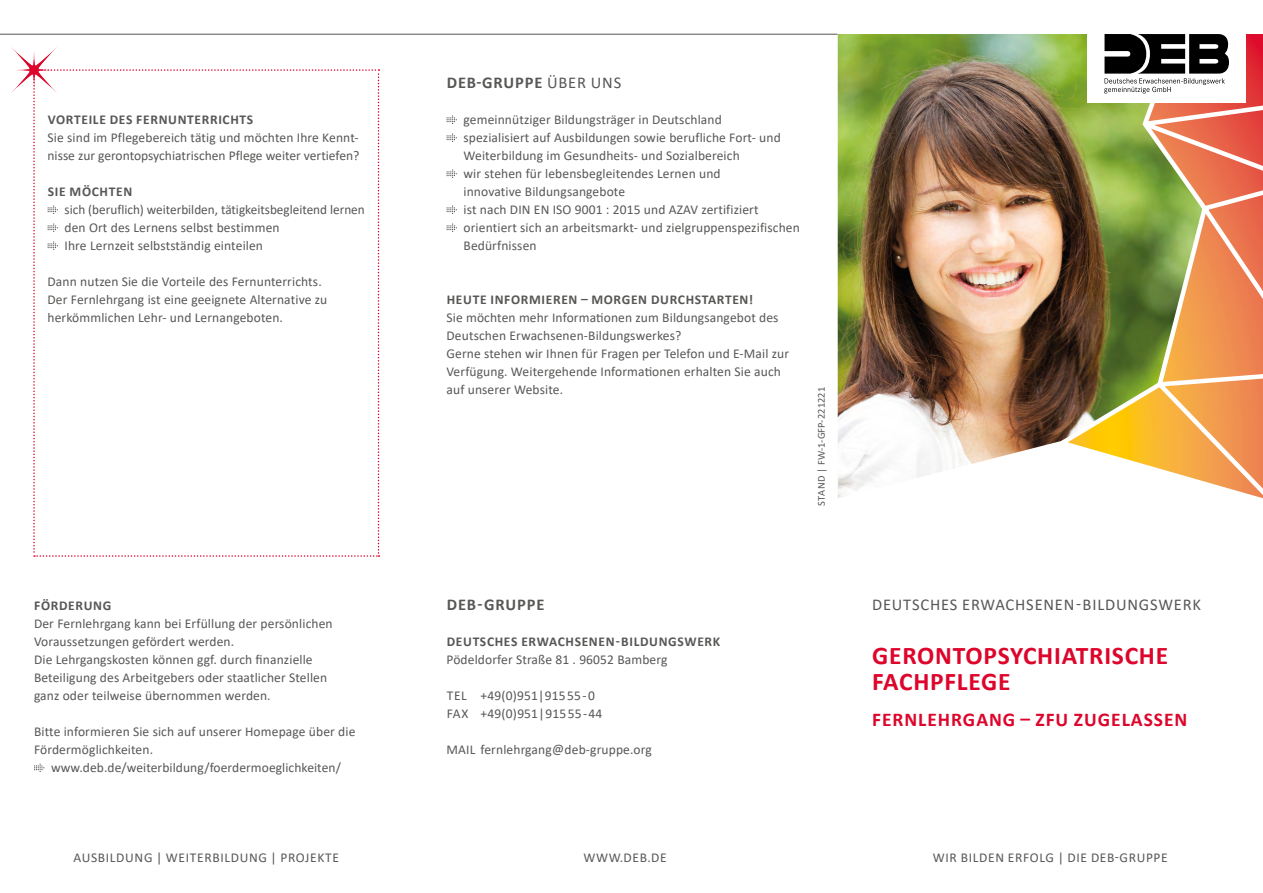
<style>
.page{position:relative;width:1263px;height:893px;background:#fff}
.page>*{position:absolute;margin:0;border:0;box-sizing:border-box;transform-origin:0 0}
.t1{font:700 25.5px "Calibri";letter-spacing:.03em;color:#dd052b}
.t2{font:700 19.5px "Calibri";letter-spacing:.05em;color:#dd052b}
.t3{font:16.5px "Calibri";letter-spacing:.05em;color:#575756}
.t4{font:700 16.5px "Calibri";letter-spacing:.05em;color:#575756}
.t5{font:13.5px/18px "Calibri";letter-spacing:.01em;color:#575756}
.t6{font:700 13.5px "Calibri";letter-spacing:.05em;color:#575756}
.t7{font:13.5px "Calibri";letter-spacing:.05em;color:#575756}
.t8{font:10.5px "Calibri";letter-spacing:.01em;color:#575756}
.s1{font-weight:400}
</style>
<div class="page">
<svg style="left:446px;top:115px;width:11px;height:9px"></svg>
<svg style="left:446px;top:133px;width:11px;height:9px"></svg>
<svg style="left:446px;top:169px;width:11px;height:9px"></svg>
<svg style="left:446px;top:205px;width:11px;height:9px"></svg>
<svg style="left:446px;top:223px;width:11px;height:9px"></svg>
<svg style="left:34px;top:763px;width:10px;height:9px"></svg>
<svg style="left:11px;top:47px;width:368px;height:510px"></svg>
<hr style="left:0;top:34px;width:838px;height:1px;background:#575756">
<img style="left:837px;top:94px;width:426px;height:405px">
<svg style="left:1197px;top:176px;width:66px;height:170px;background:#ed895d"></svg>
<div style="left:1087px;top:0;width:159px;height:102px;background:#fff"></div>
<img style="left:813px;top:33px;width:450px;height:61px">
<p class="t6" style="left:48px;top:110px;width:207px">VORTEILE DES FERNUNTERRICHTS</p>
<p class="t5" style="left:48px;top:128px;width:313px">Sie sind im Pflegebereich tätig und möchten Ihre Kennt-</p>
<p class="t5" style="left:48px;top:146px;width:313px">nisse zur gerontopsychiatrischen Pflege weiter vertiefen?</p>
<p class="t6" style="left:48px;top:182px;width:86px">SIE MÖCHTEN</p>
<p class="t5" style="left:65px;top:200px;width:302px">sich (beruflich) weiterbilden, tätigkeitsbegleitend lernen</p>
<p class="t5" style="left:65px;top:218px;width:217px">den Ort des Lernens selbst bestimmen</p>
<p class="t5" style="left:65px;top:236px;width:200px">Ihre Lernzeit selbstständig einteilen</p>
<p class="t5" style="left:48px;top:272px;width:276px">Dann nutzen Sie die Vorteile des Fernunterrichts.</p>
<p class="t5" style="left:48px;top:290px;width:281px">Der Fernlehrgang ist eine geeignete Alternative zu</p>
<p class="t5" style="left:48px;top:308px;width:237px">herkömmlichen Lehr- und Lernangeboten.</p>
<p class="t6" style="left:34px;top:596px;width:79px">FÖRDERUNG</p>
<p class="t5" style="left:34px;top:614px;width:300px">Der Fernlehrgang kann bei Erfüllung der persönlichen</p>
<p class="t5" style="left:34px;top:632px;width:202px">Voraussetzungen gefördert werden.</p>
<p class="t5" style="left:34px;top:650px;width:280px">Die Lehrgangskosten können ggf. durch finanzielle</p>
<p class="t5" style="left:34px;top:668px;width:295px">Beteiligung des Arbeitgebers oder staatlicher Stellen</p>
<p class="t5" style="left:34px;top:686px;width:238px">ganz oder teilweise übernommen werden.</p>
<p class="t5" style="left:34px;top:722px;width:323px">Bitte informieren Sie sich auf unserer Homepage über die<br>Fördermöglichkeiten.</p>
<p class="t5" style="left:51px;top:758px;width:291px">www.deb.de/weiterbildung/foerdermoeglichkeiten/</p>
<p class="t4" style="left:447px;top:71px;width:176px">DEB-GRUPPE <span class="s1">ÜBER UNS</span></p>
<p class="t5" style="left:463px;top:110px;width:260px">gemeinnütziger Bildungsträger in Deutschland</p>
<p class="t5" style="left:463px;top:128px;width:319px">spezialisiert auf Ausbildungen sowie berufliche Fort- und<br>Weiterbildung im Gesundheits- und Sozialbereich</p>
<p class="t5" style="left:463px;top:164px;width:259px">wir stehen für lebensbegleitendes Lernen und</p>
<p class="t5" style="left:463px;top:182px;width:163px">innovative Bildungsangebote</p>
<p class="t5" style="left:463px;top:200px;width:297px">ist nach DIN EN ISO 9001 : 2015 und AZAV zertifiziert</p>
<p class="t5" style="left:463px;top:218px;width:338px">orientiert sich an arbeitsmarkt- und zielgruppenspezifischen</p>
<p class="t5" style="left:463px;top:236px;width:75px">Bedürfnissen</p>
<p class="t6" style="left:447px;top:290px;width:308px">HEUTE INFORMIEREN – MORGEN DURCHSTARTEN!</p>
<p class="t5" style="left:446px;top:308px;width:333px">Sie möchten mehr Informationen zum Bildungsangebot des</p>
<p class="t5" style="left:446px;top:326px;width:236px">Deutschen Erwachsenen-Bildungswerkes?</p>
<p class="t5" style="left:446px;top:344px;width:344px">Gerne stehen wir Ihnen für Fragen per Telefon und E-Mail zur<br>Verfügung. Weitergehende Informationen erhalten Sie auch</p>
<p class="t5" style="left:446px;top:380px;width:118px">auf unserer Website.</p>
<p class="t8" style="left:814px;top:506px;width:121px;rotate:-90deg">STAND | FW-1-GFP-221221</p>
<p class="t4" style="left:447px;top:593px;width:99px">DEB-GRUPPE</p>
<p class="t6" style="left:447px;top:632px;width:275px">DEUTSCHES ERWACHSENEN-BILDUNGSWERK</p>
<p class="t5" style="left:446px;top:650px;width:222px">Pödeldorfer Straße 81 . 96052 Bamberg</p>
<p class="t5" style="left:447px;top:686px;width:157px">TEL +49(0)951|91555-0<br>FAX +49(0)951|91555-44</p>
<p class="t5" style="left:446px;top:740px;width:207px">MAIL fernlehrgang@deb-gruppe.org</p>
<p class="t3" style="left:872px;top:593px;width:330px">DEUTSCHES ERWACHSENEN-BILDUNGSWERK</p>
<p class="t1" style="left:872px;top:638px;width:297px">GERONTOPSYCHIATRISCHE</p>
<p class="t1" style="left:872px;top:663px;width:140px">FACHPFLEGE</p>
<p class="t2" style="left:872px;top:706px;width:317px">FERNLEHRGANG – ZFU ZUGELASSEN</p>
<p class="t7" style="left:73px;top:848px;width:267px">AUSBILDUNG | WEITERBILDUNG | PROJEKTE</p>
<p class="t5" style="left:583px;top:848px;width:85px">WWW.DEB.DE</p>
<p class="t7" style="left:933px;top:848px;width:236px">WIR BILDEN ERFOLG | DIE DEB-GRUPPE</p>
</div>
